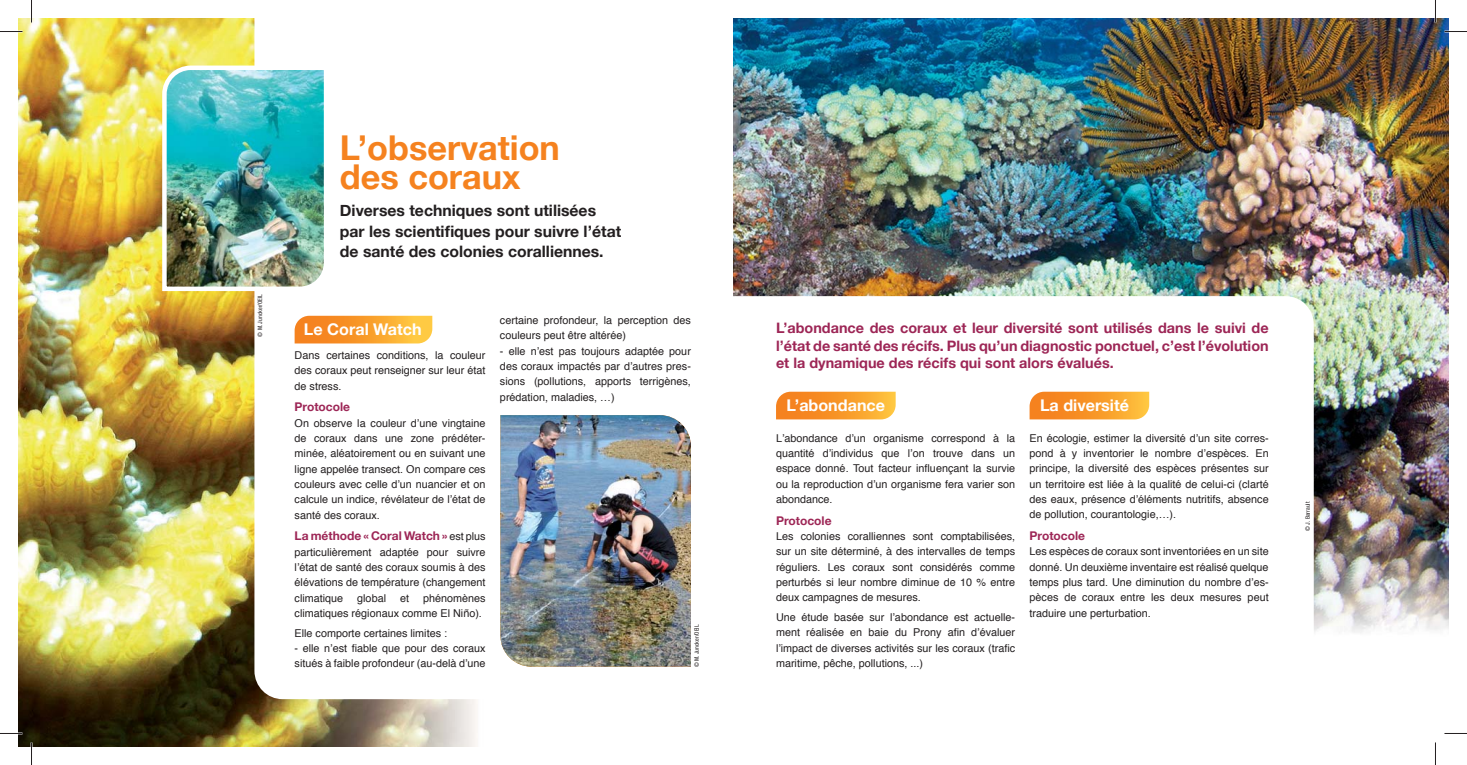
<style>
.page{position:relative;width:1467px;height:765px;background:#fff}
.page>*{position:absolute;margin:0;border:0;box-sizing:border-box;transform-origin:0 0}
.t1{font:700 34.2px/29.2px "Helvetica Neue";color:#f5821f}
.t2{font:700 16.2px "Helvetica Neue";color:#fff}
.t3{font:700 15.75px/20.2px "Helvetica Neue";color:#231f20}
.t4{font:700 14.4px/17.2px "Helvetica Neue";color:#9d2656;text-align:justify}
.t5{font:700 12px "Helvetica Neue";color:#9d2656}
.t6{font:10.8px/15.3px "Helvetica";color:#231f20;text-align:justify}
.t7{font:condensed 6px "Helvetica Neue";color:#231f20}
.s1{font-family:"Helvetica";font-weight:400;font-size:10.8px;color:#231f20}
</style>
<div class="page">
<img style="left:19px;top:19px;width:458px;height:727px">
<svg style="left:254px;top:19px;width:334px;height:680px"></svg>
<img style="left:733px;top:19px;width:714px;height:614px">
<img style="left:160px;top:63px;width:170px;height:230px">
<svg style="left:588px;top:296px;width:725px;height:371px"></svg>
<svg style="left:776px;top:392px;width:119px;height:27px"></svg>
<svg style="left:1029px;top:392px;width:120px;height:27px"></svg>
<svg style="left:294px;top:316px;width:138px;height:27px"></svg>
<img style="left:500px;top:415px;width:191px;height:251px">
<hr style="left:0;top:732px;width:22px;height:2px;background:#fff">
<hr style="left:1434px;top:0;width:2px;height:22px;background:#fff">
<svg style="left:0;top:31px;width:22px;height:1px"></svg>
<svg style="left:1444px;top:31px;width:22px;height:1px"></svg>
<svg style="left:0;top:733px;width:22px;height:1px"></svg>
<svg style="left:1444px;top:733px;width:22px;height:1px"></svg>
<svg style="left:31px;top:0;width:1px;height:22px"></svg>
<svg style="left:31px;top:742px;width:1px;height:23px"></svg>
<p class="t7" style="left:256px;top:336px;width:44px;rotate:-90deg">© M. Juncker/OEIL</p>
<h1 class="t1" style="left:340px;top:132px;width:221px">L’observation des coraux</h1>
<h3 class="t3" style="left:340px;top:200px;width:283px">Diverses techniques sont utilisées par les scientifiques pour suivre l’état de santé des colonies coralliennes.</h3>
<h2 class="t2" style="left:304px;top:319px;width:119px">Le Coral Watch</h2>
<p class="t6" style="left:294px;top:348px;width:192px">Dans certaines conditions, la couleur des coraux peut renseigner sur leur état de stress.</p>
<p class="t5" style="left:294px;top:399px;width:57px">Protocole</p>
<p class="t6" style="left:294px;top:416px;width:192px">On observe la couleur d’une vingtaine de coraux dans une zone prédéter&shy;minée, aléatoirement ou en suivant une ligne appelée transect. On compare ces couleurs avec celle d’un nuancier et on calcule un indice, révélateur de l’état de santé des coraux.</p>
<p class="t5" style="left:294px;top:528px;width:192px">La méthode « Coral Watch » <span class="s1">est plus</span></p>
<p class="t6" style="left:294px;top:545px;width:192px">particulièrement adaptée pour suivre l’état de santé des coraux soumis à des élévations de température (changement climatique</p>
<p class="t6" style="left:294px;top:591px;width:192px;text-indent:128px">phénomènes climatiques régionaux comme El Niño).</p>
<p class="t6" style="left:294px;top:626px;width:154px">Elle comporte certaines limites :</p>
<p class="t6" style="left:294px;top:641px;width:192px">- elle n’est fiable que pour des coraux situés à faible profondeur (au-delà d’une</p>
<p class="t6" style="left:357px;top:591px;width:30px">global</p>
<p class="t6" style="left:400px;top:591px;width:11px">et</p>
<p class="t6" style="left:500px;top:313px;width:192px">certaine profondeur, la perception des couleurs peut être altérée)</p>
<p class="t6" style="left:500px;top:344px;width:192px">- elle n’est pas toujours adaptée pour des coraux impactés par d’autres pres&shy;sions (pollutions, apports terrigènes, prédation, maladies, …)</p>
<p class="t7" style="left:693px;top:667px;width:44px;rotate:-90deg">© M. Juncker/OEIL</p>
<h3 class="t4" style="left:776px;top:319px;width:494px">L’abondance des coraux et leur diversité sont utilisés dans le suivi de l’état de santé des récifs. Plus qu’un diagnostic ponctuel, c’est l’évolution et la dynamique des récifs qui sont alors évalués.</h3>
<h2 class="t2" style="left:786px;top:395px;width:100px">L’abondance</h2>
<p class="t6" style="left:776px;top:431px;width:240px">L’abondance d’un organisme correspond à la quantité d’individus que l’on trouve dans un espace donné. Tout facteur influençant la survie ou la reproduction d’un organisme fera varier son abondance.</p>
<p class="t5" style="left:776px;top:513px;width:57px">Protocole</p>
<p class="t6" style="left:776px;top:529px;width:240px">Les colonies coralliennes sont comptabilisées, sur un site déterminé, à des intervalles de temps réguliers. Les coraux sont considérés comme perturbés si leur nombre diminue de 10 % entre deux campagnes de mesures.</p>
<p class="t6" style="left:776px;top:610px;width:240px">Une étude basée sur l’abondance est actuelle&shy;ment réalisée en baie du Prony afin d’évaluer l’impact de diverses activités sur les coraux (trafic maritime, pêche, pollutions, ...)</p>
<h2 class="t2" style="left:1039px;top:395px;width:90px">La diversité</h2>
<p class="t6" style="left:1029px;top:431px;width:240px">En écologie, estimer la diversité d’un site corres&shy;pond à y inventorier le nombre d’espèces. En principe, la diversité des espèces présentes sur un territoire est liée à la qualité de celui-ci (clarté des eaux, présence d’éléments nutritifs, absence de pollution, courantologie,…).</p>
<p class="t5" style="left:1029px;top:528px;width:57px">Protocole</p>
<p class="t6" style="left:1029px;top:544px;width:240px">Les espèces de coraux sont inventoriées en un site donné. Un deuxième inventaire est réalisé quelque temps plus tard. Une diminution du nombre d’es&shy;pèces de coraux entre les deux mesures peut traduire une perturbation.</p>
<p class="t7" style="left:1304px;top:531px;width:31px;rotate:-90deg">© J. Barrault</p>
</div>
